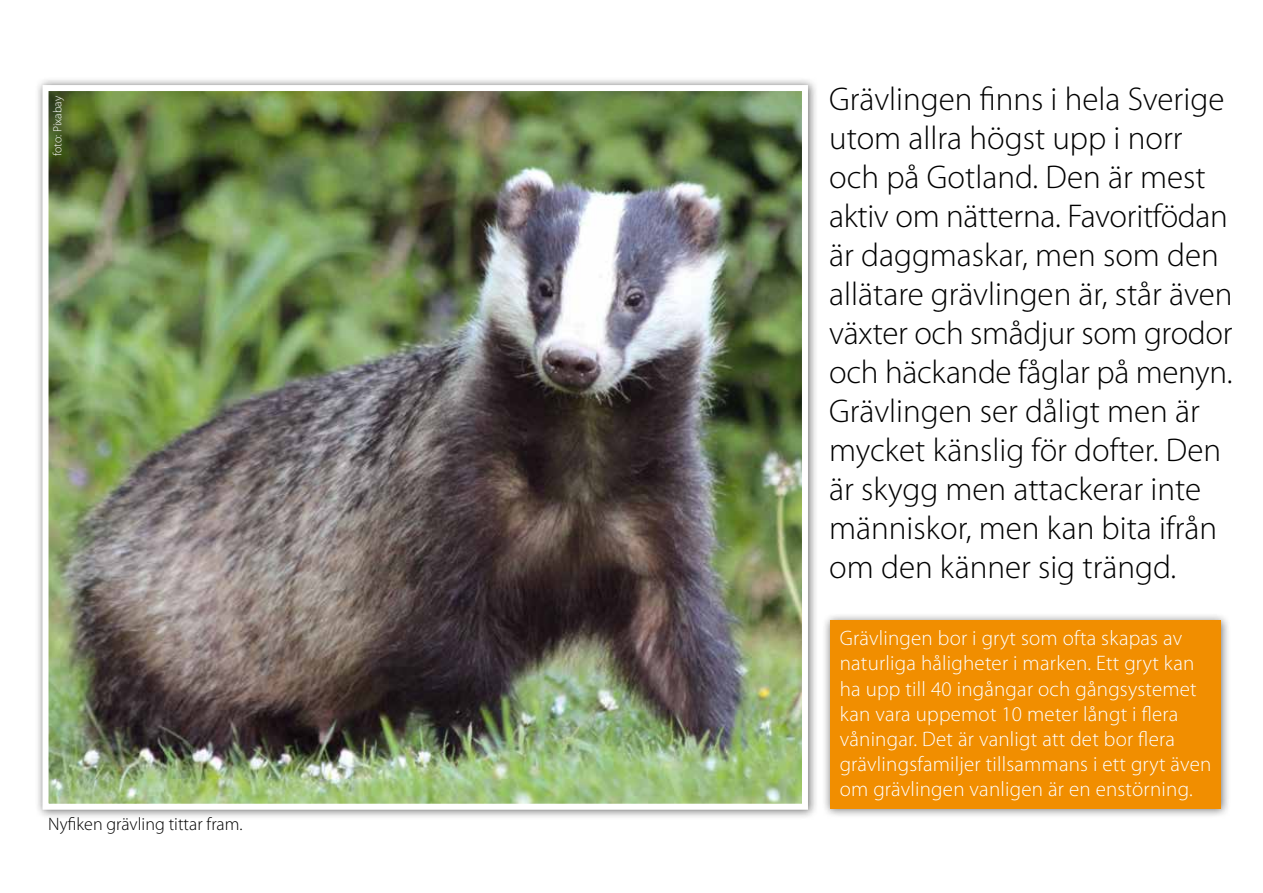
<style>
.page{position:relative;width:1263px;height:893px;background:#fff}
.page>*{position:absolute;margin:0;border:0;box-sizing:border-box;transform-origin:0 0}
.t1{font:300 33px/39px "Myriad Pro";color:#000}
.t2{font:300 21px/25.2px "Myriad Pro";letter-spacing:.01em;color:#fff}
.t3{font:300 18px "Myriad Pro";color:#000}
.t4{font:300 12px "Myriad Pro";color:#fff}
</style>
<div class="page">
<div style="left:35px;top:77px;width:783px;height:743px;background:#000;opacity:.55"></div>
<img style="left:50px;top:92px;width:751px;height:711px">
<div style="left:43px;top:85px;width:765px;height:725px;border:6px solid #fff"></div>
<div style="left:822px;top:612px;width:409px;height:207px;background:#000;opacity:.55"></div>
<div style="left:830px;top:620px;width:390px;height:189px;background:#f18e00"></div>
<p class="t4" style="left:50px;top:156px;width:62px;rotate:-90deg">foto: Pixabay</p>
<p class="t3" style="left:48px;top:813px;width:196px">Nyfiken grävling tittar fram.</p>
<p class="t1" style="left:829px;top:79px;width:405px">Grävlingen finns i hela Sverige utom allra högst upp i norr och på Gotland. Den är mest aktiv om nätterna. Favoritfödan är daggmaskar, men som den allätare grävlingen är, står även växter och smådjur som grodor och häckande fåglar på menyn.<br>Grävlingen ser dåligt men är mycket känslig för dofter. Den är skygg men attackerar inte människor, men kan bita ifrån om den känner sig trängd.</p>
<p class="t2" style="left:840px;top:625px;width:373px">Grävlingen bor i gryt som ofta skapas av naturliga håligheter i marken. Ett gryt kan ha upp till 40 ingångar och gångsystemet kan vara uppemot 10 meter långt i flera våningar. Det är vanligt att det bor flera grävlingsfamiljer tillsammans i ett gryt även om grävlingen vanligen är en enstörning.</p>
</div>
